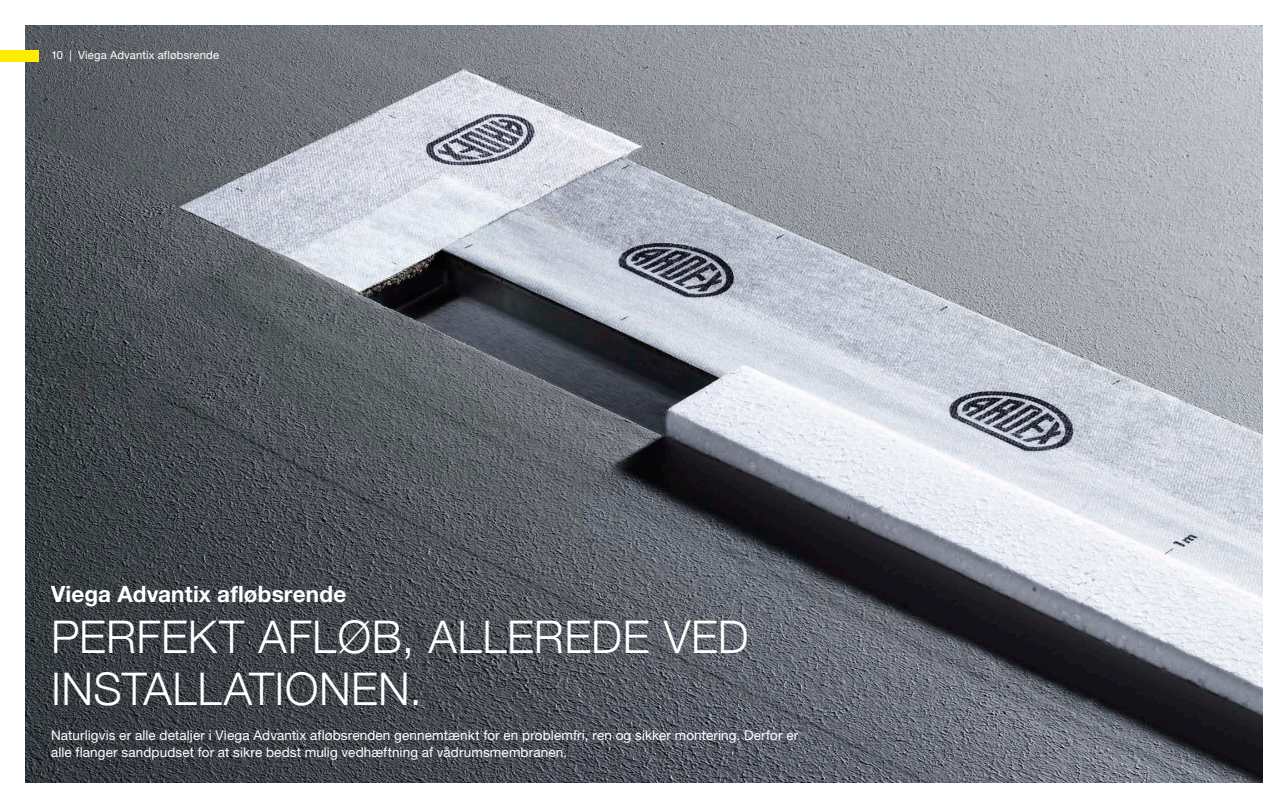
<style>
.page{position:relative;width:1263px;height:808px;background:#fff}
.page>*{position:absolute;margin:0;border:0;box-sizing:border-box;transform-origin:0 0}
.t1{font:300 45px/51.8px "Helvetica Neue";letter-spacing:.01em;color:#fff}
.t2{font:700 22.5px "Viega Helvetica Neue";letter-spacing:.005em;color:#fff}
.t3{font:13.5px/17.2px "Viega Helvetica Neue";letter-spacing:.01em;color:#fff}
.t4{font:11.25px "Viega Helvetica Neue";letter-spacing:.015em;color:#fff}
</style>
<div class="page">
<img style="left:26px;top:26px;width:1237px;height:756px">
<div style="left:0;top:50px;width:38px;height:11px;background:#ffed00"></div>
<p class="t4" style="left:51px;top:48px;width:170px">10 | Viega Advantix afløbsrende</p>
<h2 class="t2" style="left:51px;top:579px;width:297px">Viega Advantix afløbsrende</h2>
<h1 class="t1" style="left:51px;top:609px;width:699px">PERFEKT AFLØB, ALLEREDE VED<br>INSTALLATIONEN.</h1>
<p class="t3" style="left:51px;top:726px;width:749px">Naturligvis er alle detaljer i Viega Advantix afløbsrenden gennemtænkt for en problemfri, ren og sikker montering. Derfor er alle flanger sandpudset for at sikre bedst mulig vedhæftning af vådrumsmembranen.</p>
</div>
